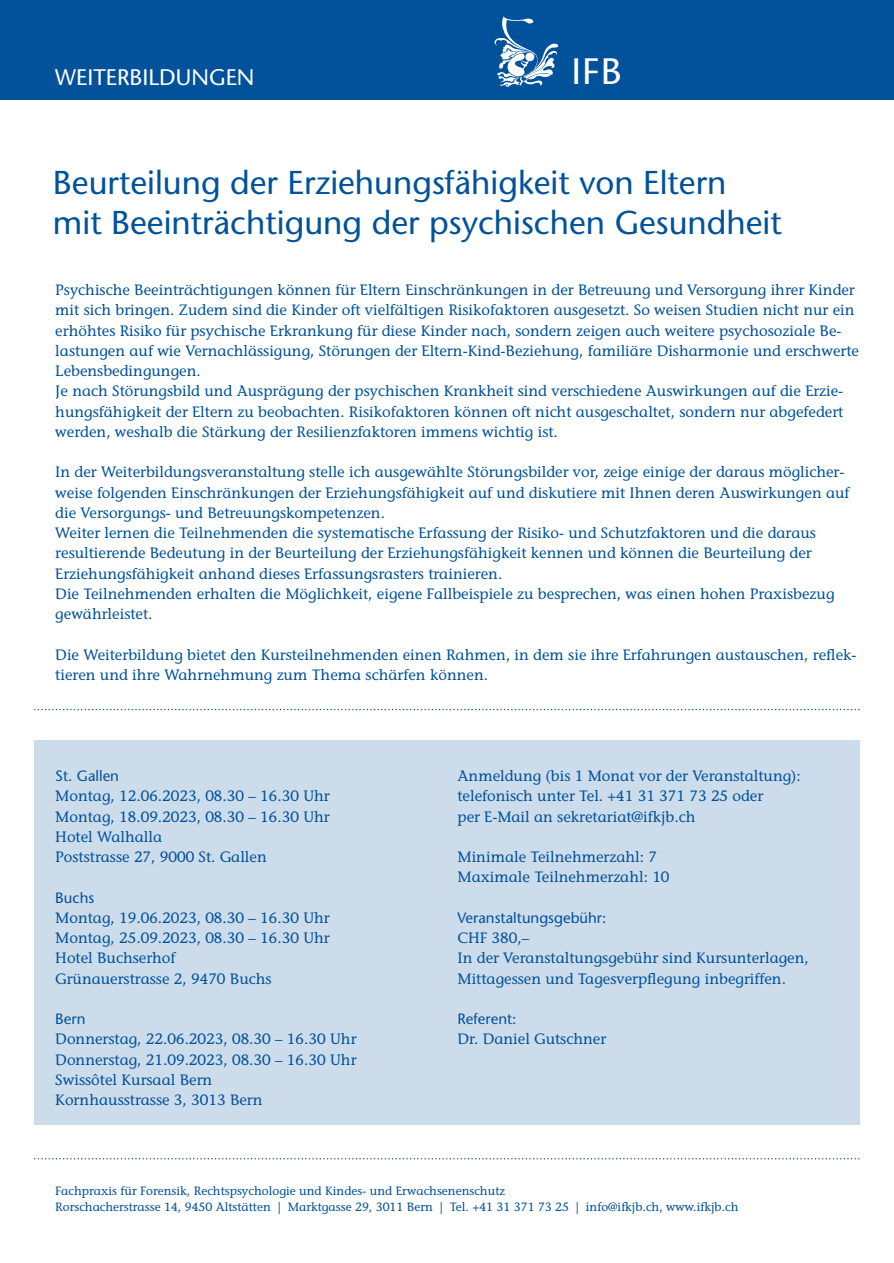
<style>
.page{position:relative;width:894px;height:1263px;background:#fff}
.page>*{position:absolute;margin:0;border:0;box-sizing:border-box;transform-origin:0 0}
.t1{font:36.75px "Stone Sans";color:#fff}
.t2{font:33px/40.5px "Stone Sans";color:#01529a}
.t3{font:22.5px "Stone Sans";color:#fff}
.t4{font:15px/20.2px "Stone Informal";color:#01529a}
.t5{font:15px "Stone Sans";color:#01529a}
.t6{font:12px/15.8px "Stone Informal";color:#01529a}
</style>
<div class="page">
<div style="left:0;top:0;width:893px;height:100px;background:#01529a"></div>
<svg style="left:494px;top:16px;width:64px;height:71px"></svg>
<svg style="left:35px;top:1158px;width:821px;height:1px"></svg>
<svg style="left:35px;top:709px;width:821px;height:1px"></svg>
<div style="left:34px;top:741px;width:825px;height:384px;background:#ccdcea"></div>
<h3 class="t3" style="left:55px;top:68px;width:200px">WEITERBILDUNGEN</h3>
<h1 class="t1" style="left:571px;top:57px;width:52px">IFB</h1>
<h2 class="t2" style="left:53px;top:166px;width:730px">Beurteilung der Erziehungsfähigkeit von Eltern mit Beeinträchtigung der psychischen Gesundheit</h2>
<p class="t4" style="left:55px;top:281px;width:805px">Psychische Beeinträchtigungen können für Eltern Einschränkungen in der Betreuung und Versorgung ihrer Kinder mit sich bringen. Zudem sind die Kinder oft vielfältigen Risikofaktoren ausgesetzt. So weisen Studien nicht nur ein erhöhtes Risiko für psychische Erkrankung für diese Kinder nach, sondern zeigen auch weitere psychosoziale Be&shy;lastungen auf wie Vernachlässigung, Störungen der Eltern-Kind-Beziehung, familiäre Disharmonie und erschwerte Lebensbedingungen.<br>Je nach Störungsbild und Ausprägung der psychischen Krankheit sind verschiedene Auswirkungen auf die Erzie&shy;hungsfähigkeit der Eltern zu beobachten. Risikofaktoren können oft nicht ausgeschaltet, sondern nur abgefedert werden, weshalb die Stärkung der Resilienzfaktoren immens wichtig ist.</p>
<p class="t4" style="left:55px;top:464px;width:795px">In der Weiterbildungsveranstaltung stelle ich ausgewählte Störungsbilder vor, zeige einige der daraus möglicher&shy;weise folgenden Einschränkungen der Erziehungsfähigkeit auf und diskutiere mit Ihnen deren Auswirkungen auf die Versorgungs- und Betreuungskompetenzen.<br>Weiter lernen die Teilnehmenden die systematische Erfassung der Risiko- und Schutzfaktoren und die daraus resultierende Bedeutung in der Beurteilung der Erziehungsfähigkeit kennen und können die Beurteilung der Erziehungsfähigkeit anhand dieses Erfassungsrasters trainieren.<br>Die Teilnehmenden erhalten die Möglichkeit, eigene Fallbeispiele zu besprechen, was einen hohen Praxisbezug gewährleistet.</p>
<p class="t4" style="left:55px;top:646px;width:802px">Die Weiterbildung bietet den Kursteilnehmenden einen Rahmen, in dem sie ihre Erfahrungen austauschen, reflek&shy;tieren und ihre Wahrnehmung zum Thema schärfen können.</p>
<p class="t5" style="left:55px;top:770px;width:65px">St. Gallen</p>
<p class="t4" style="left:55px;top:788px;width:276px">Montag, 12.06.2023, 08.30 – 16.30 Uhr<br>Montag, 18.09.2023, 08.30 – 16.30 Uhr<br>Hotel Walhalla<br>Poststrasse 27, 9000 St. Gallen</p>
<p class="t5" style="left:55px;top:892px;width:40px">Buchs</p>
<p class="t4" style="left:55px;top:909px;width:276px">Montag, 19.06.2023, 08.30 – 16.30 Uhr<br>Montag, 25.09.2023, 08.30 – 16.30 Uhr<br>Hotel Buchserhof<br>Grünauerstrasse 2, 9470 Buchs</p>
<p class="t5" style="left:55px;top:1013px;width:32px">Bern</p>
<p class="t4" style="left:55px;top:1031px;width:302px">Donnerstag, 22.06.2023, 08.30 – 16.30 Uhr Donnerstag, 21.09.2023, 08.30 – 16.30 Uhr Swissôtel Kursaal Bern<br>Kornhausstrasse 3, 3013 Bern</p>
<p class="t4" style="left:457px;top:767px;width:345px">Anmeldung (bis 1 Monat vor der Veranstaltung): telefonisch unter Tel. +41 31 371 73 25 oder<br>per E-Mail an sekretariat@ifkjb.ch</p>
<p class="t4" style="left:457px;top:848px;width:213px">Minimale Teilnehmerzahl: 7<br>Maximale Teilnehmerzahl: 10</p>
<p class="t5" style="left:457px;top:912px;width:150px">Veranstaltungsgebühr:</p>
<p class="t4" style="left:457px;top:929px;width:352px">CHF 380,–<br>In der Veranstaltungsgebühr sind Kursunterlagen,<br>Mittagessen und Tagesverpflegung inbegriffen.</p>
<p class="t5" style="left:457px;top:1013px;width:61px">Referent:</p>
<p class="t4" style="left:457px;top:1031px;width:150px">Dr. Daniel Gutschner</p>
<p class="t6" style="left:55px;top:1184px;width:684px">Fachpraxis für Forensik, Rechtspsychologie und Kindes- und Erwachsenenschutz<br>Rorschacherstrasse 14, 9450 Altstätten | Marktgasse 29, 3011 Bern | Tel. +41 31 371 73 25 | info@ifkjb.ch, www.ifkjb.ch</p>
</div>
